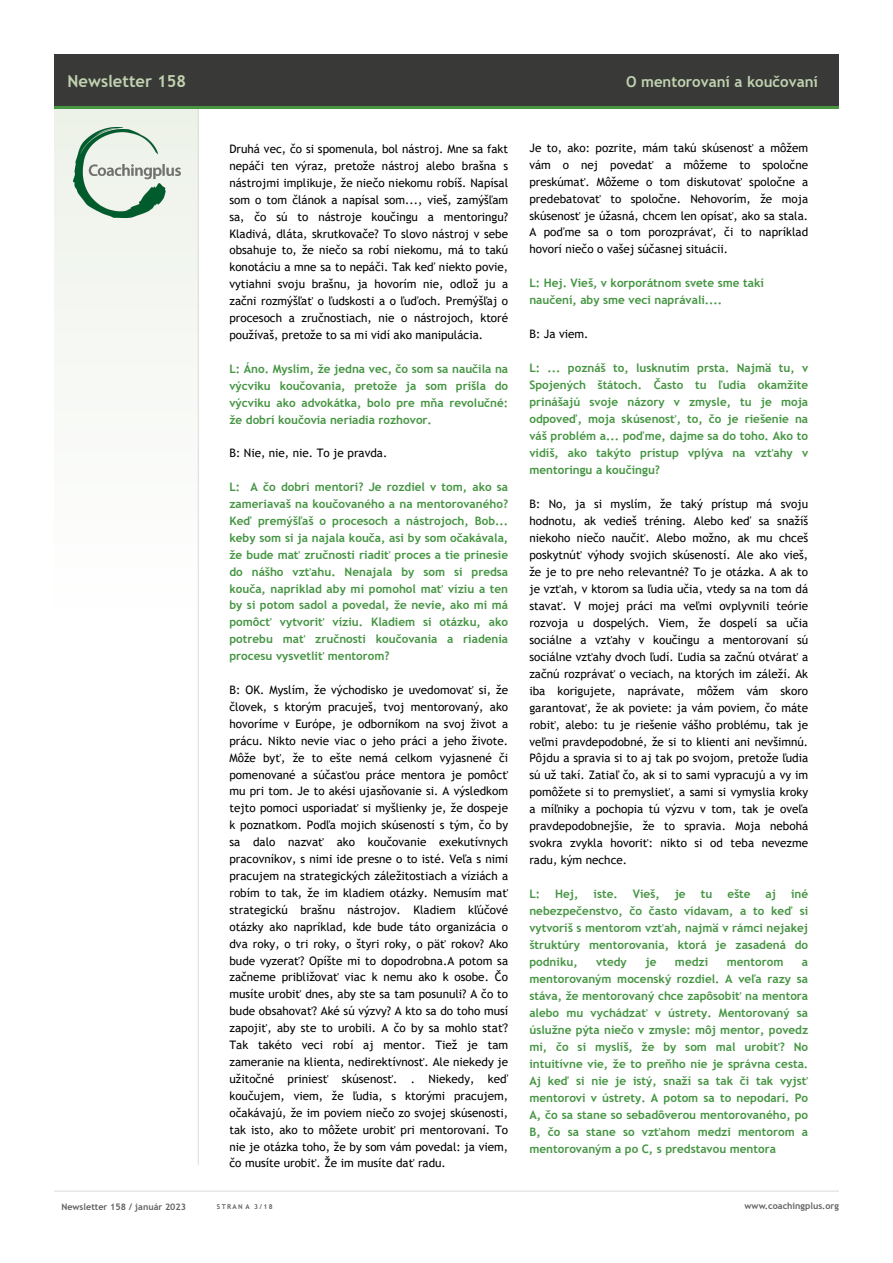
<style>
.page{position:relative;width:893px;height:1263px;background:#fff}
.page>*{position:absolute;margin:0;border:0;box-sizing:border-box;transform-origin:0 0}
.t1{font:700 16.5px "Trebuchet MS";color:#c0d2b0}
.t2{font:700 15px "Trebuchet MS";color:#c0d2b0}
.t3{font:11.7px/17px "Trebuchet MS";color:#000;text-align:justify}
.t4{font:700 11.7px/17px "Trebuchet MS";color:#459542;text-align:justify}
.t5{font:700 9px "Trebuchet MS";color:#646363}
.t6{font:700 6.75px "Trebuchet MS";letter-spacing:.2em;color:#646363}
.s1{font-style:inherit}
</style>
<div class="page">
<div style="left:54px;top:106px;width:145px;height:525px;background:#f7f9f6"></div>
<hr style="left:54px;top:1191px;width:785px;height:1px;background:#dadada">
<hr style="left:198px;top:108px;width:1px;height:1057px;background:#dadada">
<div style="left:54px;top:54px;width:785px;height:53px;background:#393938"></div>
<hr style="left:54px;top:106px;width:785px;height:3px;background:#469642">
<img style="left:74px;top:127px;width:106px;height:91px">
<h1 class="t1" style="left:68px;top:70px;width:120px">Newsletter 158</h1>
<p class="t5" style="left:61px;top:1201px;width:126px">Newsletter 158 / január 2023</p>
<p class="t2" style="left:626px;top:72px;width:193px">O mentorovaní a koučovaní</p>
<p class="t3" style="left:229px;top:140px;width:280px">Druhá vec, čo si spomenula, bol nástroj. Mne sa fakt nepáči ten výraz, pretože nástroj alebo brašna s nástrojmi implikuje, že niečo niekomu robíš. Napísal som o tom článok a napísal som..., vieš, zamýšľam sa, čo sú to nástroje koučingu a mentoringu?<br>Kladivá, dláta, skrutkovače? To slovo nástroj v sebe obsahuje to, že niečo sa robí niekomu, má to takú konotáciu a mne sa to nepáči. Tak keď niekto povie, vytiahni svoju brašnu, ja hovorím nie, odlož ju a začni rozmýšľať o ľudskosti a o ľuďoch. Premýšľaj o procesoch a zručnostiach, nie o nástrojoch, ktoré používaš, pretože to sa mi vidí ako manipulácia.</p>
<p class="t4" style="left:229px;top:360px;width:280px">L: Áno. Myslím, že jedna vec, čo som sa naučila na výcviku koučovania, pretože ja som prišla do výcviku ako advokátka, bolo pre mňa revolučné: že dobrí koučovia neriadia rozhovor.</p>
<p class="t3" style="left:229px;top:445px;width:159px">B: Nie, nie, nie. To je pravda.</p>
<p class="t4" style="left:229px;top:478px;width:280px">L: A čo dobrí mentori? Je rozdiel v tom, ako sa zameriavaš na koučovaného a na mentorovaného?<br>Keď premýšľaš o procesoch a nástrojoch, Bob... keby som si ja najala kouča, asi by som očakávala, že bude mať zručnosti riadiť proces a tie prinesie do nášho vzťahu. Nenajala by som si predsa kouča, napríklad aby mi pomohol mať víziu a ten by si potom sadol a povedal, že nevie, ako mi má pomôcť vytvoriť víziu. Kladiem si otázku, ako potrebu mať zručnosti koučovania a riadenia procesu vysvetliť mentorom?</p>
<p class="t3" style="left:229px;top:681px;width:280px">B: OK. Myslím, že východisko je uvedomovať si, že človek, s ktorým pracuješ, tvoj mentorovaný, ako hovoríme v Európe, je odborníkom na svoj život a prácu. Nikto nevie viac o jeho práci a jeho živote.<br>Môže byť, že to ešte nemá celkom vyjasnené či pomenované a súčasťou práce mentora je pomôcť mu pri tom. Je to akési ujasňovanie si. A výsledkom tejto pomoci usporiadať si myšlienky je, že dospeje k poznatkom. Podľa mojich skúseností s tým, čo by sa dalo nazvať ako koučovanie exekutívnych pracovníkov, s nimi ide presne o to isté. Veľa s nimi pracujem na strategických záležitostiach a víziách a robím to tak, že im kladiem otázky. Nemusím mať strategickú brašnu nástrojov. Kladiem kľúčové otázky ako napríklad, kde bude táto organizácia o dva roky, o tri roky, o štyri roky, o päť rokov? Ako bude vyzerať? Opíšte mi to dopodrobna.A potom sa začneme približovať viac k nemu ako k osobe. Čo musíte urobiť dnes, aby ste sa tam posunuli? A čo to bude obsahovať? Aké sú výzvy? A kto sa do toho musí zapojiť, aby ste to urobili. A čo by sa mohlo stať?<br>Tak takéto veci robí aj mentor. Tiež je tam zameranie na klienta, nedirektívnosť. Ale niekedy je užitočné priniesť skúsenosť. . Niekedy, keď koučujem, viem, že ľudia, s ktorými pracujem, očakávajú, že im poviem niečo zo svojej skúsenosti, tak isto, ako to môžete urobiť pri mentorovaní. To nie je otázka toho, že by som vám povedal: ja viem, čo musíte urobiť. Že im musíte dať radu.</p>
<p class="t3" style="left:529px;top:139px;width:280px">Je to, ako: pozrite, mám takú skúsenosť a môžem vám o nej povedať a môžeme to spoločne preskúmať. Môžeme o tom diskutovať spoločne a predebatovať to spoločne. Nehovorím, že moja skúsenosť je úžasná, chcem len opísať, ako sa stala.<br>A poďme sa o tom porozprávať, či to napríklad hovorí niečo o vašej súčasnej situácii.</p>
<p class="t4" style="left:529px;top:275px;width:236px">L: Hej. Vieš, v korporátnom svete sme takí naučení, aby sme veci naprávali....</p>
<p class="t3" style="left:529px;top:326px;width:61px">B: Ja viem.</p>
<p class="t4" style="left:529px;top:360px;width:280px">L: ... poznáš to, lusknutím prsta. Najmä tu, v Spojených štátoch. Často tu ľudia okamžite prinášajú svoje názory v zmysle, tu je moja odpoveď, moja skúsenosť, to, čo je riešenie na váš problém a... poďme, dajme sa do toho. Ako to vidíš, ako takýto prístup vplýva na vzťahy v mentoringu a koučingu?</p>
<p class="t3" style="left:529px;top:495px;width:280px">B: No, ja si myslím, že taký prístup má svoju hodnotu, ak vedieš tréning. Alebo keď sa snažíš niekoho niečo naučiť. Alebo možno, ak mu chceš poskytnúť výhody svojich skúseností. Ale ako vieš, že je to pre neho relevantné? To je otázka. A ak to je vzťah, v ktorom sa ľudia učia, vtedy sa na tom dá stavať. V mojej práci ma veľmi ovplyvnili teórie rozvoja u dospelých. Viem, že dospelí sa učia sociálne a vzťahy v koučingu a mentorovaní sú sociálne vzťahy dvoch ľudí. Ľudia sa začnú otvárať a začnú rozprávať o veciach, na ktorých im záleží. Ak iba korigujete, naprávate, môžem vám skoro garantovať, že ak poviete: ja vám poviem, čo máte robiť, alebo: tu je riešenie vášho problému, tak je veľmi pravdepodobné, že si to klienti ani nevšimnú.<br>Pôjdu a spravia si to aj tak po svojom, pretože ľudia sú už takí. Zatiaľ čo, ak si to sami vypracujú a vy im pomôžete si to premyslieť, a sami si vymyslia kroky a míľniky a pochopia tú výzvu v tom, tak je oveľa pravdepodobnejšie, že to spravia. Moja nebohá svokra zvykla hovoriť: nikto si od teba nevezme radu, kým nechce.</p>
<p class="t4" style="left:529px;top:885px;width:12px">L:</p>
<p class="t4" style="left:555px;top:885px;width:25px">Hej,</p>
<p class="t4" style="left:594px;top:885px;width:26px">iste.</p>
<p class="t4" style="left:633px;top:885px;width:28px">Vieš,</p>
<p class="t4" style="left:675px;top:885px;width:13px">je</p>
<p class="t4" style="left:701px;top:885px;width:13px">tu</p>
<p class="t4" style="left:727px;top:885px;width:25px">ešte</p>
<p class="t4" style="left:765px;top:885px;width:12px">aj</p>
<p class="t4" style="left:529px;top:885px;width:280px;text-indent:262px">iné nebezpečenstvo, čo často vídavam, a to keď si vytvoríš s mentorom vzťah, najmä v rámci nejakej štruktúry mentorovania, ktorá je zasadená do podniku,</p>
<p class="t4" style="left:596px;top:953px;width:32px">vtedy</p>
<p class="t4" style="left:645px;top:953px;width:13px">je</p>
<p class="t4" style="left:675px;top:953px;width:35px">medzi</p>
<p class="t4" style="left:727px;top:953px;width:58px">mentorom</p>
<p class="t4" style="left:529px;top:953px;width:280px;text-indent:273px">a mentorovaným mocenský rozdiel. A veľa razy sa stáva, že mentorovaný chce zapôsobiť na mentora alebo mu vychádzať v ústrety. Mentorovaný sa úslužne pýta niečo v zmysle: môj mentor, povedz mi, čo si myslíš, že by som mal urobiť? No intuitívne vie, že to preňho nie je správna cesta.<br>Aj keď si nie je istý, snaží sa tak či tak vyjsť mentorovi v ústrety. A potom sa to nepodarí. Po A, čo sa stane so sebadôverou mentorovaného, po B, čo sa stane so vzťahom medzi mentorom a mentorovaným a po C, s predstavou mentora</p>
<p class="t6" style="left:217px;top:1202px;width:57px">STRAN A 3/<span class="s1">18</span></p>
<p class="t5" style="left:745px;top:1200px;width:96px">www.coachingplus.org</p>
</div>
